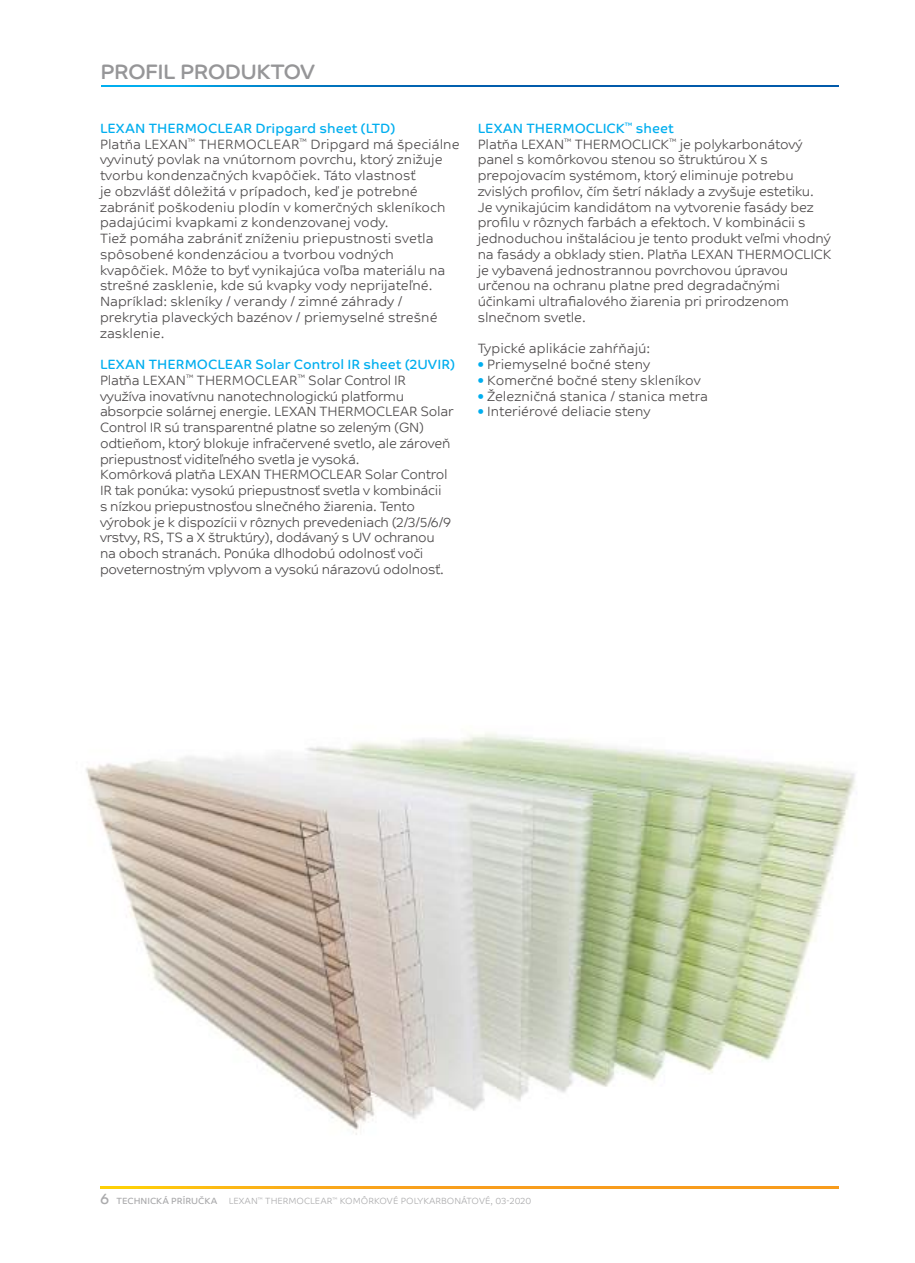
<style>
.page{position:relative;width:915px;height:1263px;background:#fff}
.page>*{position:absolute;margin:0;border:0;box-sizing:border-box;transform-origin:0 0}
.t1{font:21px "SABIC Typeface Headline";color:#969698}
.t2{font:300 13.5px/15.8px "SABIC Typeface Text";letter-spacing:-.01em;color:#4e4b4c}
.t3{font:300 9px "SABIC Typeface Text";color:#aaaaac}
.t4{font:9px "SABIC Typeface Text";color:#aaaaac}
.s1{font-weight:400;color:#00aeef}
.s2{color:#00aeef}
.s3{font-size:15px}
</style>
<div class="page">
<svg style="left:101px;top:85px;width:737px;height:2px"></svg>
<img style="left:86px;top:733px;width:770px;height:402px">
<svg style="left:100px;top:1186px;width:738px;height:2px"></svg>
<h1 class="t1" style="left:101px;top:52px;width:216px">PROFIL PRODUKTOV</h1>
<p class="t2" style="left:100px;top:119px;width:361px"><span class="s1">LEXAN THERMOCLEAR Dripgard sheet (LTD)<br></span>Platňa LEXAN<sup>™</sup> THERMOCLEAR<sup>™</sup> Dripgard má špeciálne vyvinutý povlak na vnútornom povrchu, ktorý znižuje tvorbu kondenzačných kvapôčiek. Táto vlastnosť<br>je obzvlášť dôležitá v prípadoch, keď je potrebné zabrániť poškodeniu plodín v komerčných skleníkoch padajúcimi kvapkami z kondenzovanej vody.<br>Tiež pomáha zabrániť zníženiu priepustnosti svetla spôsobené kondenzáciou a tvorbou vodných kvapôčiek. Môže to byť vynikajúca voľba materiálu na strešné zasklenie, kde sú kvapky vody neprijateľné.<br>Napríklad: skleníky / verandy / zimné záhrady / prekrytia plaveckých bazénov / priemyselné strešné zasklenie.</p>
<p class="t2" style="left:100px;top:355px;width:356px"><span class="s1">LEXAN THERMOCLEAR Solar Control IR sheet (2UVIR)<br></span>Platňa LEXAN<sup>™</sup> THERMOCLEAR<sup>™</sup> Solar Control IR využíva inovatívnu nanotechnologickú platformu absorpcie solárnej energie. LEXAN THERMOCLEAR Solar Control IR sú transparentné platne so zeleným (GN) odtieňom, ktorý blokuje infračervené svetlo, ale zároveň priepustnosť viditeľného svetla je vysoká.<br>Komôrková platňa LEXAN THERMOCLEAR Solar Control IR tak ponúka: vysokú priepustnosť svetla v kombinácii<br>s nízkou priepustnosťou slnečného žiarenia. Tento výrobok je k dispozícii v rôznych prevedeniach (2/3/5/6/9 vrstvy, RS, TS a X štruktúry), dodávaný s UV ochranou<br>na oboch stranách. Ponúka dlhodobú odolnosť voči poveternostným vplyvom a vysokú nárazovú odolnosť.</p>
<p class="t2" style="left:477px;top:119px;width:355px"><span class="s1">LEXAN THERMOCLICK</span><sup>™</sup> <span class="s1">sheet<br></span>Platňa LEXAN<sup>™</sup> THERMOCLICK<sup>™</sup> je polykarbonátový panel s komôrkovou stenou so štruktúrou X s prepojovacím systémom, ktorý eliminuje potrebu zvislých profilov, čím šetrí náklady a zvyšuje estetiku.<br>Je vynikajúcim kandidátom na vytvorenie fasády bez profilu v rôznych farbách a efektoch. V kombinácii s jednoduchou inštaláciou je tento produkt veľmi vhodný na fasády a obklady stien. Platňa LEXAN THERMOCLICK je vybavená jednostrannou povrchovou úpravou určenou na ochranu platne pred degradačnými účinkami ultrafialového žiarenia pri prirodzenom slnečnom svetle.</p>
<p class="t2" style="left:477px;top:340px;width:174px">Typické aplikácie zahŕňajú:</p>
<p class="t2" style="left:477px;top:355px;width:174px"><span class="s2">•</span> Priemyselné bočné steny</p>
<p class="t2" style="left:477px;top:371px;width:224px"><span class="s2">•</span> Komerčné bočné steny skleníkov</p>
<p class="t2" style="left:477px;top:387px;width:232px"><span class="s2">•</span> Železničná stanica / stanica metra</p>
<p class="t2" style="left:477px;top:403px;width:174px"><span class="s2">•</span> Interiérové deliacie steny</p>
<p class="t4" style="left:100px;top:1195px;width:119px"><span class="s3">6</span> TECHNICKÁ PRÍRUČKA</p>
<p class="t3" style="left:229px;top:1192px;width:304px">LEXAN<sup>™</sup> THERMOCLEAR<sup>™</sup> KOMÔRKOVÉ POLYKARBONÁTOVÉ, 03-2020</p>
</div>
